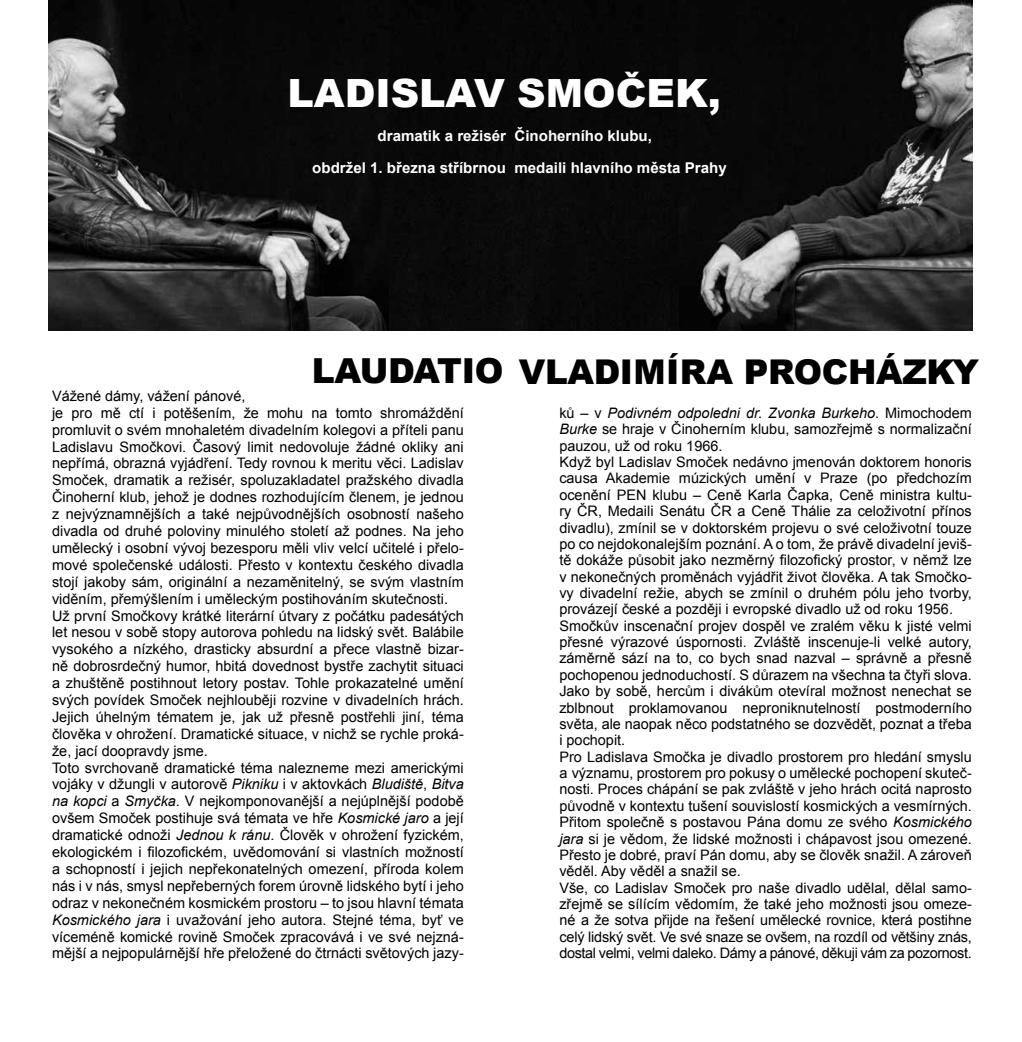
<style>
.page{position:relative;width:1022px;height:1042px;background:#fff}
.page>*{position:absolute;margin:0;border:0;box-sizing:border-box;transform-origin:0 0}
.t1{font:900 38.85px "Arial";color:#fff}
.t2{font:900 34.12px "Arial";letter-spacing:-.01em;color:#000}
.t3{font:700 14.88px/31.3px "Arial";color:#fff;text-align:right}
.t4{font:14.53px/17px "Arial";color:#000}
.s1{font-size:34.48px}
.s2{font-style:italic}
</style>
<div class="page">
<div style="left:389px;top:0;width:291px;height:331px;background:#090909"></div>
<img style="left:49px;top:0;width:340px;height:331px">
<img style="left:680px;top:0;width:292px;height:331px">
<h1 class="t1" style="left:288px;top:65px;width:52px">LADI</h1>
<h1 class="t1" style="left:391px;top:65px;width:86px">SLAV</h1>
<p class="t3" style="left:312px;top:121px;width:195px">dramatik a režisér<br>obdržel 1. března stříbrnou</p>
<h1 class="t1" style="left:517px;top:65px;width:205px">SMOČEK,</h1>
<p class="t3" style="left:514px;top:121px;width:214px;text-align:left">Činoherního klubu,<br>medaili hlavního města Prahy</p>
<h2 class="t2" style="left:312px;top:347px;width:669px"><span class="s1">LAUDATIO</span> VLADIMÍRA PROCHÁZKY</h2>
<p class="t4" style="left:52px;top:387px;width:413px">Vážené dámy, vážení pánové,<br>je pro mě ctí i potěšením, že mohu na tomto shromáždění promluvit o svém mnohaletém divadelním kolegovi a příteli panu Ladislavu Smočkovi. Časový limit nedovoluje žádné okliky ani nepřímá, obrazná vyjádření. Tedy rovnou k meritu věci. Ladislav Smoček, dramatik a režisér, spoluzakladatel pražského divadla Činoherní klub, jehož je dodnes rozhodujícím členem, je jednou z nejvýznamnějších a také nejpůvodnějších osobností našeho divadla od druhé poloviny minulého století až podnes. Na jeho umělecký i osobní vývoj bezesporu měli vliv velcí učitelé i přelo&shy;mové společenské události. Přesto v kontextu českého divadla stojí jakoby sám, originální a nezaměnitelný, se svým vlastním viděním, přemýšlením i uměleckým postihováním skutečnosti.<br>Už první Smočkovy krátké literární útvary z počátku padesátých let nesou v sobě stopy autorova pohledu na lidský svět. Balábile vysokého a nízkého, drasticky absurdní a přece vlastně bizar&shy;ně dobrosrdečný humor, hbitá dovednost bystře zachytit situaci a zhuštěně postihnout letory postav. Tohle prokazatelné umění svých povídek Smoček nejhlouběji rozvine v divadelních hrách.<br>Jejich úhelným tématem je, jak už přesně postřehli jiní, téma člověka v ohrožení. Dramatické situace, v nichž se rychle proká&shy;že, jací doopravdy jsme.<br>Toto svrchovaně dramatické téma nalezneme mezi americkými vojáky v džungli v autorově <span class="s2">Pikniku</span> i v aktovkách <span class="s2">Bludiště</span>, <span class="s2">Bitva na kopci</span> a <span class="s2">Smyčka</span>. V nejkomponovanější a nejúplnější podobě ovšem Smoček postihuje svá témata ve hře <span class="s2">Kosmické jaro</span> a její dramatické odnoži <span class="s2">Jednou k ránu</span>. Člověk v ohrožení fyzickém, ekologickém i filozofickém, uvědomování si vlastních možností a schopností i jejich nepřekonatelných omezení, příroda kolem nás i v nás, smysl nepřeberných forem úrovně lidského bytí i jeho odraz v nekonečném kosmickém prostoru – to jsou hlavní témata <span class="s2">Kosmického jara</span> i uvažování jeho autora. Stejné téma, byť ve víceméně komické rovině Smoček zpracovává i ve své nejzná&shy;mější a nejpopulárnější hře přeložené do čtrnácti světových jazy-</p>
<p class="t4" style="left:559px;top:405px;width:414px;line-height:16.3px">ků – v <span class="s2">Podivném odpoledni dr. Zvonka Burkeho</span>. Mimochodem <span class="s2">Burke</span> se hraje v Činoherním klubu, samozřejmě s normalizační pauzou, už od roku 1966.<br>Když byl Ladislav Smoček nedávno jmenován doktorem honoris causa Akademie múzických umění v Praze (po předchozím ocenění PEN klubu – Ceně Karla Čapka, Ceně ministra kultu&shy;ry ČR, Medaili Senátu ČR a Ceně Thálie za celoživotní přínos divadlu), zmínil se v doktorském projevu o své celoživotní touze po co nejdokonalejším poznání. A o tom, že právě divadelní jeviš&shy;tě dokáže působit jako nezměrný filozofický prostor, v němž lze v nekonečných proměnách vyjádřit život člověka. A tak Smočko&shy;vy divadelní režie, abych se zmínil o druhém pólu jeho tvorby, provázejí české a později i evropské divadlo už od roku 1956.<br>Smočkův inscenační projev dospěl ve zralém věku k jisté velmi přesné výrazové úspornosti. Zvláště inscenuje-li velké autory, záměrně sází na to, co bych snad nazval – správně a přesně pochopenou jednoduchostí. S důrazem na všechna ta čtyři slova.<br>Jako by sobě, hercům i divákům otevíral možnost nenechat se zblbnout proklamovanou neproniknutelností postmoderního světa, ale naopak něco podstatného se dozvědět, poznat a třeba i pochopit.<br>Pro Ladislava Smočka je divadlo prostorem pro hledání smyslu a významu, prostorem pro pokusy o umělecké pochopení skuteč&shy;nosti. Proces chápání se pak zvláště v jeho hrách ocitá naprosto původně v kontextu tušení souvislostí kosmických a vesmírných.<br>Přitom společně s postavou Pána domu ze svého <span class="s2">Kosmického jara</span> si je vědom, že lidské možnosti i chápavost jsou omezené.<br>Přesto je dobré, praví Pán domu, aby se člověk snažil. A zároveň věděl. Aby věděl a snažil se.<br>Vše, co Ladislav Smoček pro naše divadlo udělal, dělal samo&shy;zřejmě se sílícím vědomím, že také jeho možnosti jsou omeze&shy;né a že sotva přijde na řešení umělecké rovnice, která postihne celý lidský svět. Ve své snaze se ovšem, na rozdíl od většiny znás, dostal velmi, velmi daleko. Dámy a pánové, děkuji vám za pozornost.</p>
</div>
